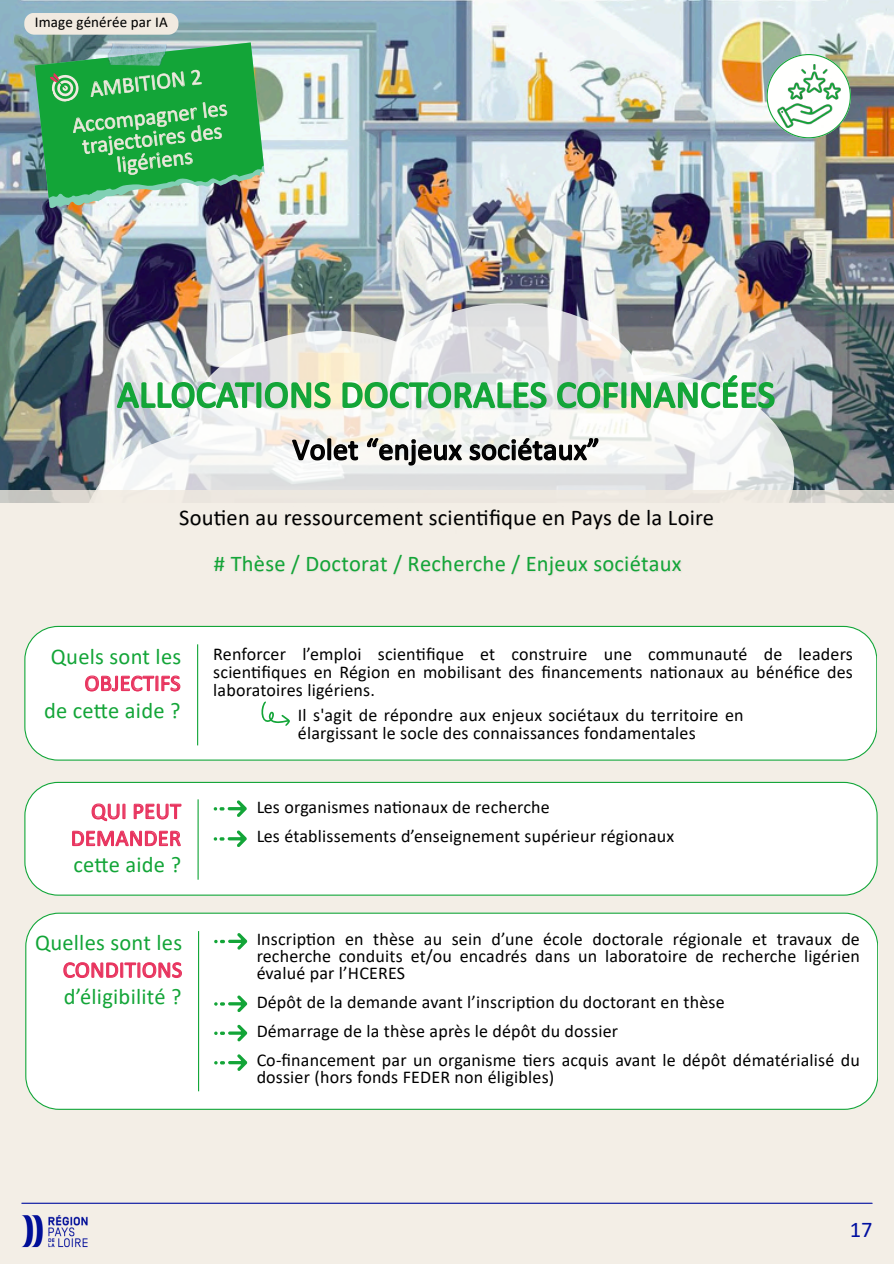
<style>
.page{position:relative;width:894px;height:1264px;background:#fff}
.page>*{position:absolute;margin:0;border:0;box-sizing:border-box;transform-origin:0 0}
.t1{font:37.5px "Calibri";letter-spacing:.01em;color:#13a538}
.t2{font:30px "Calibri";letter-spacing:.01em;color:#000}
.t3{font:22.5px "Calibri";letter-spacing:.01em;color:#13a538}
.t4{font:22.5px "Calibri";letter-spacing:.01em;color:#000}
.t5{font:22.5px/34px "Calibri";color:#f1eae0;text-align:center}
.t6{font:22.5px/27px "Calibri";letter-spacing:.01em;color:#e8335e;text-align:right}
.t7{font:22.5px "Calibri";color:#000fa0}
.t8{font:18px/18px "Calibri";letter-spacing:.01em;color:#000}
.t9{font:15px "Calibri";letter-spacing:.01em;color:#000}
</style>
<div class="page">
<img style="left:0;top:0;width:893px;height:490px">
<svg style="left:83px;top:303px;width:730px;height:187px"></svg>
<div style="left:0;top:490px;width:893px;height:773px;background:#f1eae0"></div>
<div style="left:24px;top:626px;width:852px;height:134px;background:#fff"></div>
<hr style="left:197px;top:644px;width:1px;height:101px;background:#13a538">
<div style="left:24px;top:781px;width:853px;height:114px;background:#fff"></div>
<hr style="left:197px;top:799px;width:2px;height:80px;background:#13a538">
<hr style="left:22px;top:1202px;width:849px;height:1px;background:#000fa0">
<img style="left:22px;top:1215px;width:66px;height:33px">
<svg style="left:766px;top:54px;width:84px;height:84px"></svg>
<img style="left:776px;top:65px;width:63px;height:63px">
<svg style="left:257px;top:695px;width:34px;height:37px"></svg>
<svg style="left:213px;top:800px;width:34px;height:17px"></svg>
<svg style="left:213px;top:830px;width:34px;height:17px"></svg>
<div style="left:24px;top:13px;width:154px;height:22px;background:#f1eae0"></div>
<div style="left:25px;top:912px;width:852px;height:197px;background:#fff"></div>
<hr style="left:198px;top:931px;width:1px;height:160px;background:#13a538">
<svg style="left:213px;top:933px;width:34px;height:16px"></svg>
<svg style="left:213px;top:995px;width:34px;height:17px"></svg>
<svg style="left:213px;top:1054px;width:34px;height:16px"></svg>
<svg style="left:213px;top:1024px;width:34px;height:17px"></svg>
<svg style="left:35px;top:42px;width:231px;height:173px;background:#3aa657"></svg>
<img style="left:100px;top:43px;width:71px;height:23px">
<p class="t9" style="left:35px;top:15px;width:134px">Image générée par IA</p>
<p class="t5" style="left:66px;top:77px;width:157px;rotate:-7deg">AMBITION 2<br>Accompagner les</p>
<p class="t5" style="left:81px;top:138px;width:142px;line-height:22px;rotate:-7deg">trajectoires des ligériens</p>
<h1 class="t1" style="left:117px;top:379px;width:659px">ALLOCATIONS DOCTORALES COFINANCÉES</h1>
<h2 class="t2" style="left:292px;top:437px;width:309px">Volet “enjeux sociétaux”</h2>
<p class="t4" style="left:179px;top:508px;width:536px">Soutien au ressourcement scienti que en Pays de la Loire</p>
<p class="t3" style="left:214px;top:554px;width:469px"># Thèse / Doctorat / Recherche / Enjeux sociétaux</p>
<p class="t3" style="left:51px;top:646px;width:132px">Quels sont les</p>
<p class="t8" style="left:213px;top:646px;width:641px;text-align:justify">Renforcer l’emploi scienti que et construire une communauté de leaders scienti ques en Région en mobilisant des nancements nationaux au béné ce des laboratoires ligériens.</p>
<p class="t3" style="left:44px;top:700px;width:138px">de cette aide ?</p>
<p class="t6" style="left:85px;top:671px;width:97px">OBJECTIFS</p>
<p class="t8" style="left:298px;top:707px;width:447px">Il s'agit de répondre aux enjeux sociétaux du territoire en élargissant le socle des connaissances fondamentales</p>
<p class="t6" style="left:71px;top:799px;width:112px">QUI PEUT<br>DEMANDER</p>
<p class="t3" style="left:73px;top:855px;width:109px">cette aide ?</p>
<p class="t3" style="left:35px;top:933px;width:149px">Quelles sont les</p>
<p class="t3" style="left:64px;top:987px;width:119px">d’éligibilité ?</p>
<p class="t6" style="left:63px;top:958px;width:121px">CONDITIONS</p>
<p class="t8" style="left:256px;top:794px;width:419px;line-height:29px">Les organismes nationaux de recherche<br>Les établissements d’enseignement supérieur régionaux</p>
<p class="t8" style="left:256px;top:931px;width:604px;line-height:17px;text-align:justify">Inscription en thèse au sein d’une école doctorale régionale et travaux de recherche conduits et/ou encadrés dans un laboratoire de recherche ligérien évalué par l’HCERES</p>
<p class="t8" style="left:256px;top:988px;width:469px;line-height:29px">Dépôt de la demande avant l’inscription du doctorant en thèse<br>Démarrage de la thèse après le dépôt du dossier<br>Co-</p>
<p class="t8" style="left:256px;top:1053px;width:604px;line-height:17px;text-indent:35px">nancement par un organisme tiers acquis avant le dépôt dématérialisé du dossier (hors fonds FEDER non éligibles)</p>
<p class="t7" style="left:849px;top:1219px;width:24px">17</p>
</div>
